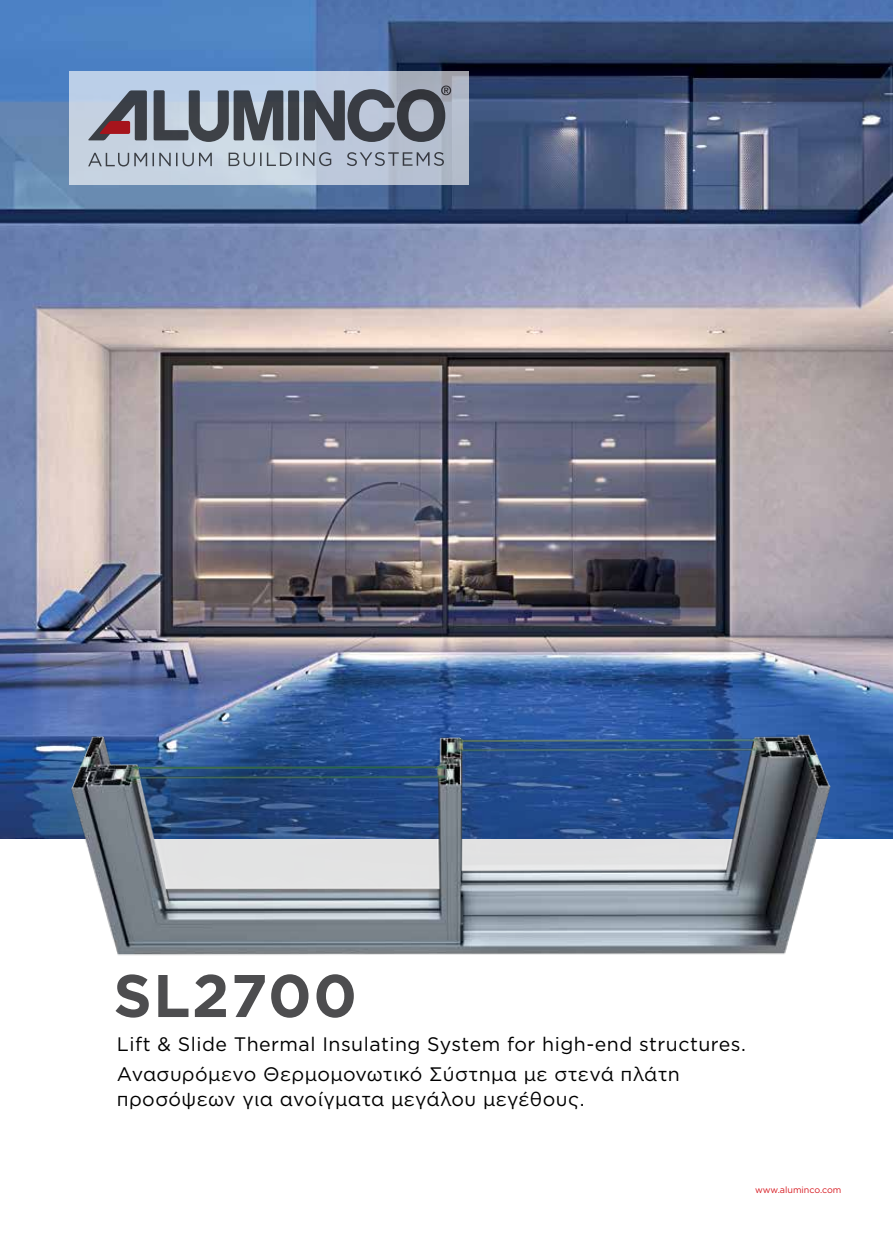
<style>
.page{position:relative;width:893px;height:1234px;background:#fff}
.page>*{position:absolute;margin:0;border:0;box-sizing:border-box;transform-origin:0 0}
.t1{font:700 60px "Gotham Greek";letter-spacing:.025em;color:#4d4d4f}
.t2{font:19.5px/29.7px "Gotham Greek";letter-spacing:.025em;color:#000}
.t3{font:9px "Gotham Greek";color:#d71920}
</style>
<div class="page">
<img style="left:0;top:0;width:893px;height:838px">
<img style="left:49px;top:611px;width:797px;height:345px">
<svg style="left:70px;top:71px;width:399px;height:113px"></svg>
<div style="left:288px;top:90px;width:11px;height:50px;background:#3c4046;border-radius:2px"></div>
<svg style="left:304px;top:85px;width:147px;height:57px"></svg>
<svg style="left:154px;top:90px;width:129px;height:52px"></svg>
<svg style="left:88px;top:90px;width:59px;height:50px"></svg>
<svg style="left:88px;top:153px;width:124px;height:13px"></svg>
<svg style="left:229px;top:152px;width:102px;height:14px"></svg>
<svg style="left:347px;top:152px;width:97px;height:14px"></svg>
<h1 class="t1" style="left:113px;top:960px;width:245px">SL2700</h1>
<p class="t2" style="left:117px;top:1028px;width:630px">Lift &amp; Slide Thermal Insulating System for high-end structures.<br>Ανασυρόμενο Θερμομονωτικό Σύστημα με στενά πλάτη</p>
<p class="t2" style="left:117px;top:1083px;width:469px">προσόψεων για ανοίγματα μεγάλου μεγέθους.</p>
<p class="t3" style="left:755px;top:1184px;width:88px">www.aluminco.com</p>
</div>
